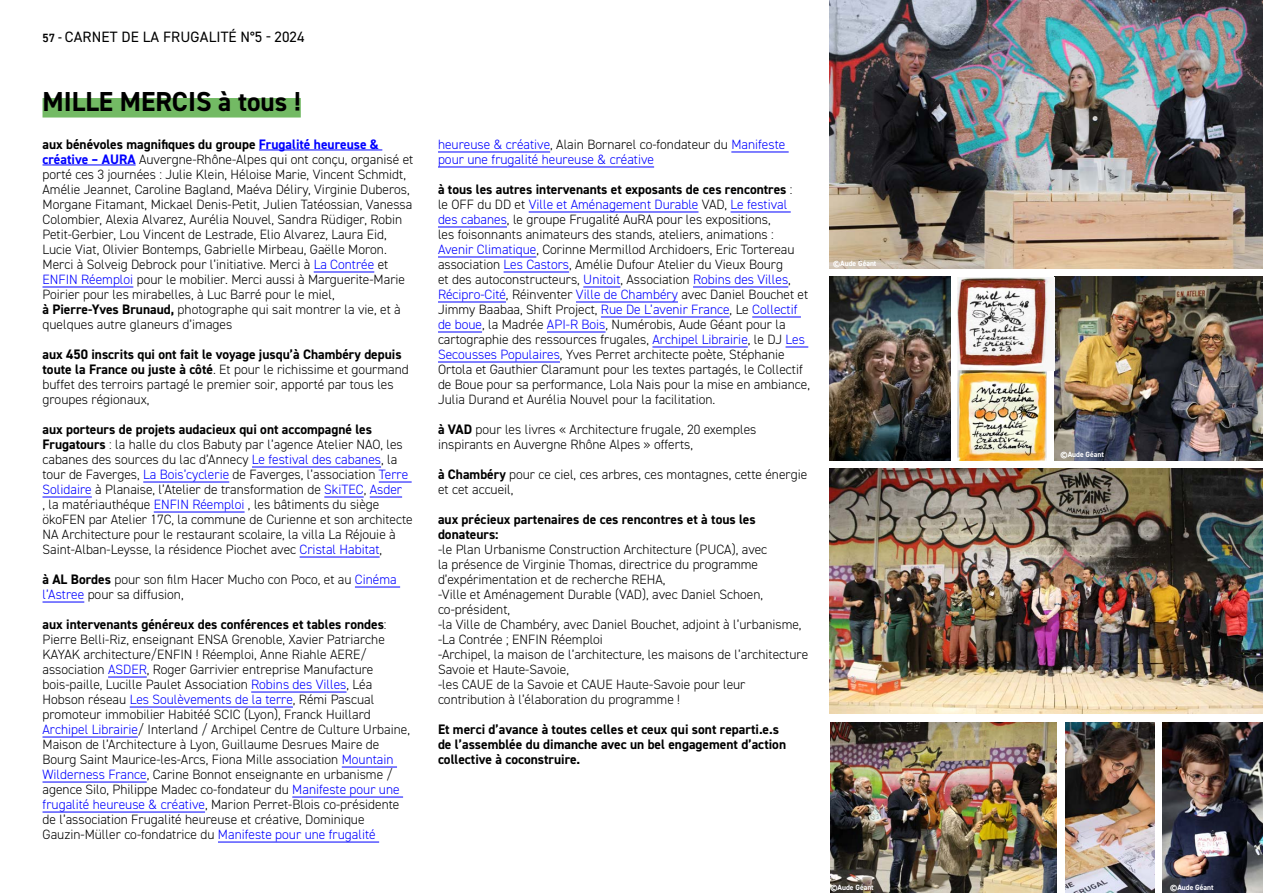
<style>
.page{position:relative;width:1263px;height:893px;background:#fff}
.page>*{position:absolute;margin:0;border:0;box-sizing:border-box;transform-origin:0 0}
.t1{font:700 27px "DIN2014";color:#000}
.t2{font:15px "DIN2014";letter-spacing:.01em;color:#000}
.t3{font:300 13.5px/15px "DIN2014";color:#000}
.t4{font:700 13.5px/15px "DIN2014";color:#000}
.t5{font:300 13.5px/15px "DIN2014";color:#00f}
.t6{font:700 7.5px "DIN2014";color:#fff}
.s1{font-weight:600;font-size:12px}
.s2{font-weight:700}
.s3{font-weight:700;color:#00f}
.s4{color:#00f}
.s5{color:#000}
</style>
<div class="page">
<div style="left:43px;top:98px;width:258px;height:20px;background:#73ba64"></div>
<img style="left:830px;top:0;width:433px;height:269px">
<hr style="left:259px;top:150px;width:123px;height:1px;background:#00f">
<hr style="left:43px;top:165px;width:93px;height:1px;background:#00f">
<hr style="left:314px;top:272px;width:60px;height:1px;background:#00f">
<hr style="left:43px;top:287px;width:90px;height:1px;background:#00f">
<hr style="left:252px;top:467px;width:129px;height:1px;background:#00f">
<hr style="left:143px;top:482px;width:86px;height:1px;background:#00f">
<hr style="left:379px;top:482px;width:33px;height:1px;background:#00f">
<hr style="left:43px;top:497px;width:49px;height:1px;background:#00f">
<hr style="left:324px;top:497px;width:40px;height:1px;background:#00f">
<hr style="left:370px;top:497px;width:32px;height:1px;background:#00f">
<hr style="left:154px;top:512px;width:91px;height:1px;background:#00f">
<hr style="left:300px;top:557px;width:80px;height:1px;background:#00f">
<hr style="left:355px;top:587px;width:45px;height:1px;background:#00f">
<hr style="left:43px;top:602px;width:41px;height:1px;background:#00f">
<hr style="left:108px;top:677px;width:39px;height:1px;background:#00f">
<hr style="left:251px;top:692px;width:95px;height:1px;background:#00f">
<hr style="left:130px;top:707px;width:163px;height:1px;background:#00f">
<hr style="left:43px;top:737px;width:95px;height:1px;background:#00f">
<hr style="left:342px;top:767px;width:55px;height:1px;background:#00f">
<hr style="left:43px;top:782px;width:104px;height:1px;background:#00f">
<hr style="left:292px;top:797px;width:111px;height:1px;background:#00f">
<hr style="left:43px;top:812px;width:162px;height:1px;background:#00f">
<hr style="left:218px;top:842px;width:161px;height:1px;background:#00f">
<hr style="left:438px;top:152px;width:112px;height:1px;background:#00f">
<hr style="left:731px;top:152px;width:58px;height:1px;background:#00f">
<hr style="left:438px;top:167px;width:216px;height:1px;background:#00f">
<hr style="left:529px;top:212px;width:169px;height:1px;background:#00f">
<hr style="left:730px;top:212px;width:61px;height:1px;background:#00f">
<hr style="left:438px;top:227px;width:69px;height:1px;background:#00f">
<hr style="left:438px;top:257px;width:98px;height:1px;background:#00f">
<hr style="left:504px;top:272px;width:65px;height:1px;background:#00f">
<hr style="left:583px;top:287px;width:37px;height:1px;background:#00f">
<hr style="left:693px;top:287px;width:95px;height:1px;background:#00f">
<hr style="left:438px;top:302px;width:68px;height:1px;background:#00f">
<hr style="left:576px;top:302px;width:102px;height:1px;background:#00f">
<hr style="left:601px;top:317px;width:129px;height:1px;background:#00f">
<hr style="left:752px;top:317px;width:49px;height:1px;background:#00f">
<hr style="left:438px;top:332px;width:44px;height:1px;background:#00f">
<hr style="left:547px;top:332px;width:58px;height:1px;background:#00f">
<hr style="left:652px;top:347px;width:96px;height:1px;background:#00f">
<svg style="left:785px;top:347px;width:23px;height:1px"></svg>
<hr style="left:438px;top:362px;width:122px;height:1px;background:#00f">
<img style="left:830px;top:276px;width:120px;height:184px">
<img style="left:1055px;top:276px;width:208px;height:184px">
<img style="left:1065px;top:723px;width:89px;height:170px">
<img style="left:830px;top:468px;width:433px;height:245px">
<img style="left:831px;top:723px;width:225px;height:170px">
<img style="left:958px;top:277px;width:94px;height:93px">
<img style="left:958px;top:370px;width:88px;height:90px">
<img style="left:1162px;top:722px;width:101px;height:171px">
<p class="t2" style="left:43px;top:27px;width:264px"><span class="s1">57 -</span> CARNET DE LA FRUGALITÉ N°5 - 2024</p>
<h1 class="t1" style="left:43px;top:84px;width:260px">MILLE MERCIS à tous !</h1>
<p class="t3" style="left:43px;top:136px;width:372px"><span class="s2">aux bénévoles magnifiques du groupe</span> <span class="s3">Frugalité heureuse &amp; créative – AURA</span> Auvergne-Rhône-Alpes qui ont conçu, organisé et porté ces 3 journées : Julie Klein, Héloise Marie, Vincent Schmidt, Amélie Jeannet, Caroline Bagland, Maéva Déliry, Virginie Duberos, Morgane Fitamant, Mickael Denis-Petit, Julien Tatéossian, Vanessa Colombier, Alexia Alvarez, Aurélia Nouvel, Sandra Rüdiger, Robin Petit-Gerbier, Lou Vincent de Lestrade, Elio Alvarez, Laura Eid, Lucie Viat, Olivier Bontemps, Gabrielle Mirbeau, Gaëlle Moron.<br>Merci à Solveig Debrock pour l’initiative. Merci à <span class="s4">La Contrée</span> et <span class="s4">ENFIN Réemploi</span> pour le mobilier. Merci aussi à Marguerite-Marie Poirier pour les mirabelles, à Luc Barré pour le miel,<br><span class="s2">à Pierre-Yves Brunaud,</span> photographe qui sait montrer la vie, et à quelques autre glaneurs d’images</p>
<p class="t3" style="left:43px;top:346px;width:368px"><span class="s2">aux 450 inscrits qui ont fait le voyage jusqu’à Chambéry depuis toute la France ou juste à côté</span>. Et pour le richissime et gourmand buffet des terroirs partagé le premier soir, apporté par tous les groupes régionaux,</p>
<p class="t3" style="left:43px;top:421px;width:372px"><span class="s2">aux porteurs de projets audacieux qui ont accompagné les Frugatours</span> : la halle du clos Babuty par l’agence Atelier NAO, les cabanes des sources du lac d’Annecy <span class="s4">Le festival des cabanes</span>, la tour de Faverges, <span class="s4">La Bois’cyclerie</span> de Faverges, l’association <span class="s4">Terre Solidaire</span> à Planaise, l’Atelier de transformation de <span class="s4">SkiTEC</span>, <span class="s4">Asder<br></span>, la matériauthéque <span class="s4">ENFIN Réemploi</span> , les bâtiments du siège ökoFEN par Atelier 17C, la commune de Curienne et son architecte NA Architecture pour le restaurant scolaire, la villa La Réjouie à Saint-Alban-Leysse, la résidence Piochet avec <span class="s4">Cristal Habitat</span>,</p>
<p class="t3" style="left:43px;top:571px;width:356px"><span class="s2">à AL Bordes</span> pour son film Hacer Mucho con Poco, et au <span class="s4">Cinéma l’Astree</span> pour sa diffusion,</p>
<p class="t3" style="left:43px;top:616px;width:369px"><span class="s2">aux intervenants généreux des conférences et tables rondes</span>:<br>Pierre Belli-Riz, enseignant ENSA Grenoble, Xavier Patriarche KAYAK architecture/ENFIN ! Réemploi, Anne Riahle AERE/ association <span class="s4">ASDER</span>, Roger Garrivier entreprise Manufacture bois-paille, Lucille Paulet Association <span class="s4">Robins des Villes</span>, Léa Hobson réseau <span class="s4">Les Soulèvements de la terre</span>, Rémi Pascual promoteur immobilier Habitéé SCIC (Lyon), Franck Huillard <span class="s4">Archipel Librairie</span>/ Interland / Archipel Centre de Culture Urbaine, Maison de l’Architecture à Lyon, Guillaume Desrues Maire de Bourg Saint Maurice-les-Arcs, Fiona Mille association <span class="s4">Mountain Wilderness France</span>, Carine Bonnot enseignante en urbanisme / agence Silo, Philippe Madec co-fondateur du <span class="s4">Manifeste pour une frugalité heureuse &amp; créative</span>, Marion Perret-Blois co-présidente de l’association Frugalité heureuse et créative, Dominique Gauzin-Müller co-fondatrice du <span class="s4">Manifeste pour une frugalité</span></p>
<p class="t5" style="left:438px;top:136px;width:349px">heureuse &amp; créative<span class="s5">, Alain Bornarel co-fondateur du</span> Manifeste pour une frugalité heureuse &amp; créative</p>
<p class="t3" style="left:438px;top:181px;width:374px"><span class="s2">à tous les autres intervenants et exposants de ces rencontres</span> :<br>le OFF du DD et <span class="s4">Ville et Aménagement Durable</span> VAD, <span class="s4">Le festival des cabanes</span>, le groupe Frugalité AuRA pour les expositions,<br>les foisonnants animateurs des stands, ateliers, animations :<br><span class="s4">Avenir Climatique</span>, Corinne Mermillod Archidoers, Eric Tortereau association <span class="s4">Les Castors</span>, Amélie Dufour Atelier du Vieux Bourg<br>et des autoconstructeurs, <span class="s4">Unitoit</span>, Association <span class="s4">Robins des Villes</span>, <span class="s4">Récipro-Cité</span>, Réinventer <span class="s4">Ville de Chambéry</span> avec Daniel Bouchet et Jimmy Baabaa, Shift Project, <span class="s4">Rue De L’avenir France</span>, Le <span class="s4">Collectif de boue</span>, la Madrée <span class="s4">API-R Bois</span>, Numérobis, Aude Géant pour la cartographie des ressources frugales, <span class="s4">Archipel Librairie</span>, le DJ <span class="s4">Les Secousses Populaires</span>, Yves Perret architecte poète, Stéphanie Ortola et Gauthier Claramunt pour les textes partagés, le Collectif de Boue pour sa performance, Lola Nais pour la mise en ambiance, Julia Durand et Aurélia Nouvel pour la facilitation.</p>
<p class="t3" style="left:438px;top:421px;width:320px"><span class="s2">à VAD</span> pour les livres « Architecture frugale, 20 exemples inspirants en Auvergne Rhône Alpes » offerts,</p>
<p class="t3" style="left:438px;top:466px;width:371px"><span class="s2">à Chambéry</span> pour ce ciel, ces arbres, ces montagnes, cette énergie et cet accueil,</p>
<p class="t4" style="left:438px;top:512px;width:319px">aux précieux partenaires de ces rencontres et à tous les donateurs:</p>
<p class="t3" style="left:438px;top:541px;width:372px">-le Plan Urbanisme Construction Architecture (PUCA), avec<br>la présence de Virginie Thomas, directrice du programme d’expérimentation et de recherche REHA,<br>-Ville et Aménagement Durable (VAD), avec Daniel Schoen, co-président,<br>-la Ville de Chambéry, avec Daniel Bouchet, adjoint à l’urbanisme, -La Contrée ; ENFIN Réemploi<br>-Archipel, la maison de l’architecture, les maisons de l’architecture Savoie et Haute-Savoie,<br>-les CAUE de la Savoie et CAUE Haute-Savoie pour leur contribution à l’élaboration du programme !</p>
<p class="t4" style="left:438px;top:722px;width:350px">Et merci d’avance à toutes celles et ceux qui sont reparti.e.s de l’assemblée du dimanche avec un bel engagement d’action collective à coconstruire.</p>
<p class="t6" style="left:833px;top:258px;width:45px">©Aude Géant</p>
<p class="t6" style="left:1060px;top:449px;width:45px">©Aude Géant</p>
<p class="t6" style="left:830px;top:882px;width:45px">©Aude Géant</p>
<p class="t6" style="left:1170px;top:882px;width:45px">©Aude Géant</p>
</div>
